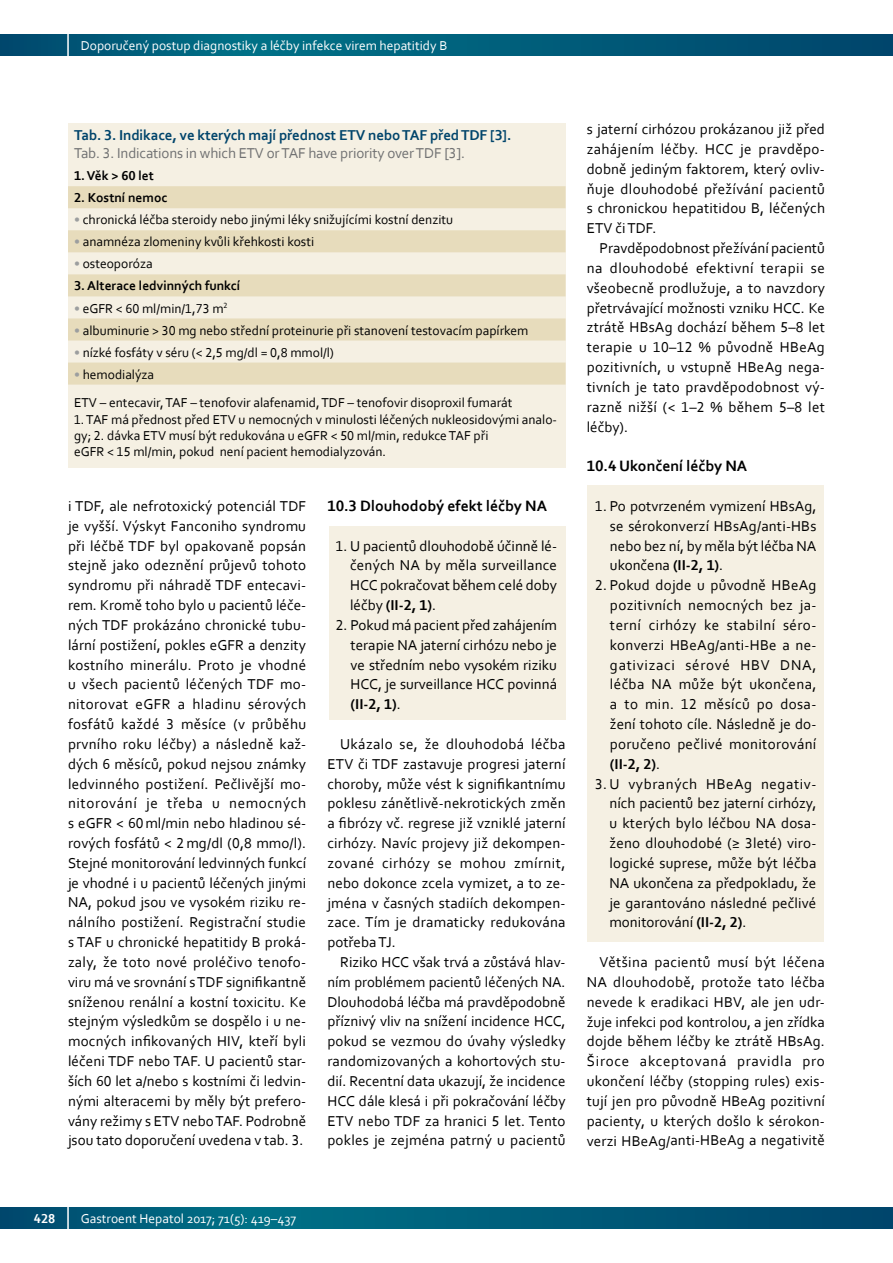
<style>
.page{position:relative;width:893px;height:1263px;background:#fff}
.page>*{position:absolute;margin:0;border:0;box-sizing:border-box;transform-origin:0 0}
.t1{font:700 15.75px "Corbel";color:#000}
.t2{font:15px/19.8px "Corbel";letter-spacing:.01em;color:#000;text-align:justify}
.t3{font:700 15px "Corbel";letter-spacing:-.01em;color:#00446b}
.t4{font:15px "Corbel";letter-spacing:-.01em;color:#707172}
.t5{font:13.5px/16.2px "Corbel";color:#000}
.t6{font:13.5px "Corbel";color:#fff}
.t7{font:700 13.5px "Corbel";color:#000}
.t8{font:700 13.5px "Corbel";color:#fff}
.s1{color:#9c9e9f}
.s2{font-weight:700}
</style>
<div class="page">
<svg style="left:0;top:34px;width:893px;height:22px;background:#005b79"></svg>
<hr style="left:67px;top:0;width:2px;height:74px;background:#fff">
<svg style="left:0;top:1207px;width:893px;height:22px;background:#005b79"></svg>
<hr style="left:67px;top:1185px;width:2px;height:74px;background:#fff">
<div style="left:329px;top:526px;width:237px;height:194px;background:#f5f0e3"></div>
<div style="left:588px;top:485px;width:236px;height:456px;background:#f5f0e3"></div>
<div style="left:68px;top:123px;width:498px;height:345px;background:#f5f0e3"></div>
<svg style="left:68px;top:186px;width:498px;height:199px;fill:#e7dcbc"></svg>
<p class="t6" style="left:81px;top:37px;width:279px">Hereditár y angioedém ako príčina bolestí brucha</p>
<p class="t6" style="left:81px;top:37px;width:368px">Doporučený postup diagnostiky a léčby infekce virem hepatitidy B</p>
<p class="t3" style="left:74px;top:126px;width:439px">Tab. 3. Indikace, ve kterých mají přednost ETV nebo TAF před TDF [3].</p>
<p class="t4" style="left:74px;top:144px;width:392px">Tab. 3. Indications in which ETV or TAF have priority over TDF [3].</p>
<p class="t7" style="left:74px;top:167px;width:81px">1. Věk &gt; 60 let</p>
<p class="t7" style="left:74px;top:189px;width:95px">2. Kostní nemoc</p>
<p class="t5" style="left:74px;top:211px;width:381px"><span class="s1">•</span> chronická léčba steroidy nebo jinými léky snižujícími kostní denzitu</p>
<p class="t5" style="left:74px;top:233px;width:242px"><span class="s1">•</span> anamnéza zlomeniny kvůli křehkosti kosti</p>
<p class="t5" style="left:74px;top:255px;width:80px"><span class="s1">•</span> osteoporóza</p>
<p class="t7" style="left:74px;top:278px;width:168px">3. Alterace ledvinných funkcí</p>
<p class="t5" style="left:74px;top:300px;width:155px"><span class="s1">•</span> eGFR &lt; 60 ml/min/1,73 m<sup>2</sup></p>
<p class="t5" style="left:74px;top:322px;width:456px"><span class="s1">•</span> albuminurie &gt; 30 mg nebo střední proteinurie při stanovení testovacím papírkem</p>
<p class="t5" style="left:74px;top:344px;width:261px"><span class="s1">•</span> nízké fosfáty v séru (&lt; 2,5 mg/dl = 0,8 mmol/l)</p>
<p class="t5" style="left:74px;top:359px;width:440px;line-height:28.8px"><span class="s1">•</span> hemodialýza<br>ETV – entecavir, TAF – tenofovir alafenamid, TDF – tenofovir disoproxil fumarát</p>
<p class="t5" style="left:74px;top:411px;width:485px">1. TAF má přednost před ETV u nemocných v minulosti léčených nukleosidovými analo&shy;gy; 2. dávka ETV musí být redukována u eGFR &lt; 50 ml/min, redukce TAF při<br>eGFR &lt; 15 ml/min, pokud není pacient hemodialyzován.</p>
<p class="t2" style="left:68px;top:496px;width:240px;text-align:left">i TDF, ale nefrotoxický potenciál TDF je vyšší. Výskyt Fanconiho syndromu při léčbě TDF byl opakovaně popsán stejně jako odeznění průjevů tohoto syndromu při náhradě TDF entecavi&shy;rem. Kromě toho bylo u pacientů léče&shy;ných TDF prokázáno chronické tubu&shy;lární postižení, pokles eGFR a denzity kostního minerálu. Proto je vhodné u všech pacientů léčených TDF mo&shy;nitorovat eGFR a hladinu sérových fosfátů každé 3 měsíce (v průběhu prvního roku léčby) a následně kaž&shy;dých 6 měsíců, pokud nejsou známky ledvinného postižení. Pečlivější mo&shy;nitorování je třeba u nemocných s eGFR &lt; 60ml/min nebo hladinou sé&shy;rových fosfátů &lt; 2 mg/dl (0,8 mmo/l).<br>Stejné monitorování ledvinných funkcí je vhodné i u pacientů léčených jinými NA, pokud jsou ve vysokém riziku re&shy;nálního postižení. Registrační studie s TAF u chronické hepatitidy B proká&shy;zaly, že toto nové proléčivo tenofo&shy;viru má ve srovnání sTDF signifikantně sníženou renální a kostní toxicitu. Ke stejným výsledkům se dospělo i u ne&shy;mocných infikovaných HIV, kteří byli léčeni TDF nebo TAF. U pacientů star&shy;ších 60 let a/nebo s kostními či ledvin&shy;nými alteracemi by měly být prefero&shy;vány režimy s ETV nebo TAF. Podrobně jsou tato doporučení uvedena v tab. 3.</p>
<p class="t1" style="left:327px;top:496px;width:221px">10.3 Dlouhodobý efekt léčby NA</p>
<p class="t2" style="left:350px;top:535px;width:208px;text-indent:-14px">1. U pacientů dlouhodobě účinně lé&shy;čených NA by měla surveillance HCC pokračovat během celé doby léčby <span class="s2">(II-2, 1)</span>.</p>
<p class="t2" style="left:351px;top:615px;width:208px;text-indent:-15px">2. Pokud má pacient před zahájením terapie NA jaterní cirhózu nebo je ve středním nebo vysokém riziku HCC, je surveillance HCC povinná <span class="s2">(II-2, 1)</span>.</p>
<p class="t2" style="left:327px;top:734px;width:240px;text-indent:13px">Ukázalo se, že dlouhodobá léčba ETV či TDF zastavuje progresi jaterní choroby, může vést k signifikantnímu poklesu zánětlivě-nekrotických změn a fibrózy vč. regrese již vzniklé jaterní cirhózy. Navíc projevy již dekompen&shy;zované cirhózy se mohou zmírnit, nebo dokonce zcela vymizet, a to ze&shy;jména v časných stadiích dekompen&shy;zace. Tím je dramaticky redukována potřeba TJ.</p>
<p class="t2" style="left:327px;top:952px;width:240px;text-indent:13px">Riziko HCC však trvá a zůstává hlav&shy;ním problémem pacientů léčených NA.<br>Dlouhodobá léčba má pravděpodobně příznivý vliv na snížení incidence HCC, pokud se vezmou do úvahy výsledky randomizovaných a kohortových stu&shy;dií. Recentní data ukazují, že incidence HCC dále klesá i při pokračování léčby ETV nebo TDF za hranici 5 let. Tento pokles je zejména patrný u pacientů</p>
<p class="t2" style="left:587px;top:119px;width:240px">s jaterní cirhózou prokázanou již před zahájením léčby. HCC je pravděpo&shy;dobně jediným faktorem, který ovliv&shy;ňuje dlouhodobé přežívání pacientů s chronickou hepatitidou B, léčených ETV či TDF.</p>
<p class="t2" style="left:587px;top:238px;width:240px;text-indent:13px">Pravděpodobnost přežívání pacientů na dlouhodobé efektivní terapii se všeobecně prodlužuje, a to navzdory přetrvávající možnosti vzniku HCC. Ke ztrátě HBsAg dochází během 5–8 let terapie u 10–12 % původně HBeAg pozitivních, u vstupně HBeAg nega&shy;tivních je tato pravděpodobnost vý&shy;razně nižší (&lt; 1–2 % během 5–8 let léčby).</p>
<p class="t1" style="left:587px;top:456px;width:162px">10.4 Ukončení léčby NA</p>
<p class="t2" style="left:610px;top:496px;width:208px;text-indent:-15px">1. Po potvrzeném vymizení HBsAg, se sérokonverzí HBsAg/anti-HBs nebo bez ní, by měla být léčba NA ukončena <span class="s2">(II-2, 1)</span>.</p>
<p class="t2" style="left:610px;top:575px;width:208px;text-indent:-15px">2. Pokud dojde u původně HBeAg pozitivních nemocných bez ja&shy;terní cirhózy ke stabilní séro&shy;konverzi HBeAg/anti-HBe a ne&shy;gativizaci sérové HBV DNA, léčba NA může být ukončena, a to min. 12 měsíců po dosa&shy;žení tohoto cíle. Následně je do&shy;poručeno pečlivé monitorování <span class="s2">(II-2, 2)</span>.</p>
<p class="t2" style="left:609px;top:773px;width:208px;text-indent:-14px">3. U vybraných HBeAg negativ&shy;ních pacientů bez jaterní cirhózy, u kterých bylo léčbou NA dosa&shy;ženo dlouhodobé (≥ 3leté) viro&shy;logické suprese, může být léčba NA ukončena za předpokladu, že je garantováno následné pečlivé monitorování <span class="s2">(II-2, 2)</span>.</p>
<p class="t2" style="left:587px;top:952px;width:240px;text-indent:13px">Většina pacientů musí být léčena NA dlouhodobě, protože tato léčba nevede k eradikaci HBV, ale jen udr&shy;žuje infekci pod kontrolou, a jen zřídka dojde během léčby ke ztrátě HBsAg.<br>Široce akceptovaná pravidla pro ukončení léčby (stopping rules) exis&shy;tují jen pro původně HBeAg pozitivní pacienty, u kterých došlo k sérokon&shy;verzi HBeAg/anti-HBeAg a negativitě</p>
<p class="t8" style="left:34px;top:1210px;width:23px">428</p>
<p class="t6" style="left:81px;top:1210px;width:217px">Gastroent Hepatol 2017; 71(5): 419–437</p>
</div>
